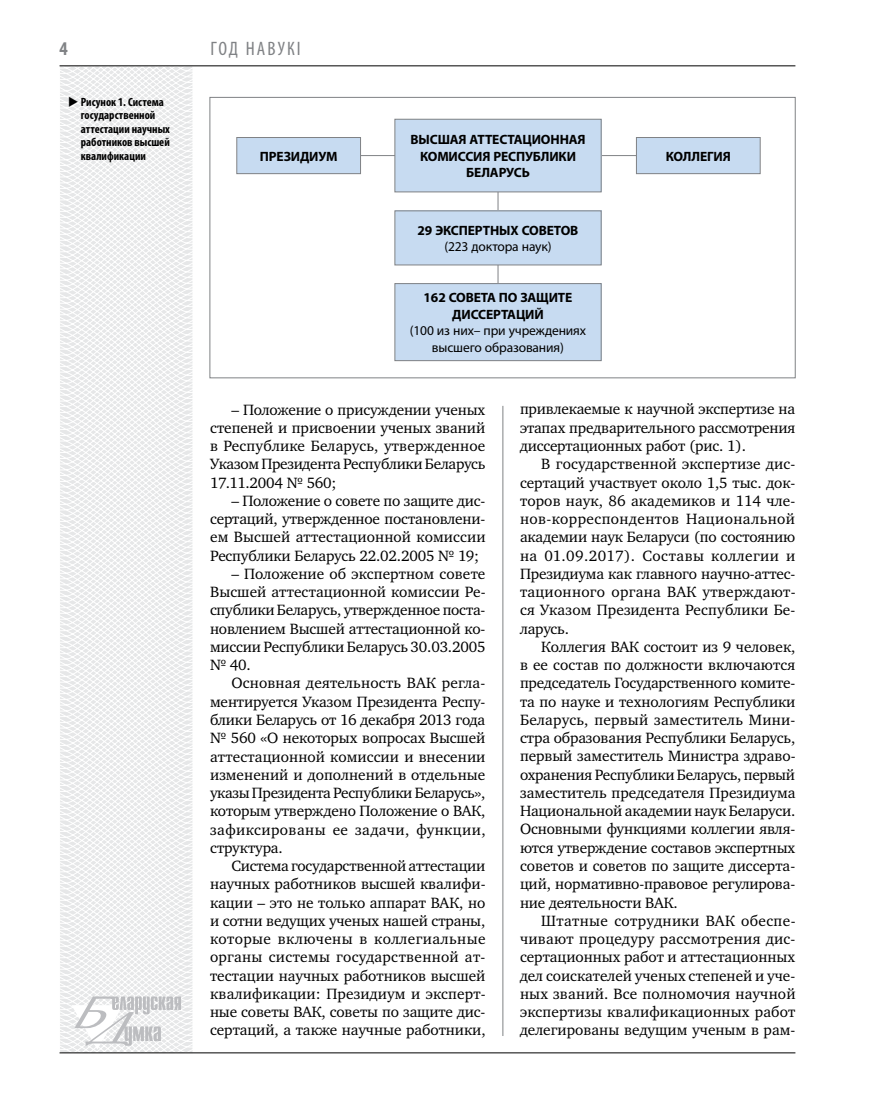
<style>
.page{position:relative;width:872px;height:1106px;background:#fff}
.page>*{position:absolute;margin:0;border:0;box-sizing:border-box;transform-origin:0 0}
.t1{font:condensed 19.5px "Myriad Pro";color:#808285}
.t2{font:700 condensed 19.5px "Myriad Pro";color:#808285}
.t3{font:15.3px/18.3px "Charter C";letter-spacing:-.01em;color:#000;text-align:justify}
.t4{font:700 13.5px/16.5px "Myriad Pro";letter-spacing:-.01em;color:#000;text-align:center}
.t5{font:13.5px/16.5px "Myriad Pro";letter-spacing:-.01em;color:#000;text-align:center}
.t6{font:700 condensed 12px/13.5px "Myriad Pro";color:#000}
</style>
<div class="page">
<svg style="left:59px;top:65px;width:192px;height:989px"></svg>
<hr style="left:60px;top:1052px;width:735px;height:1px;background:#000">
<svg style="left:71px;top:996px;width:110px;height:53px"></svg>
<hr style="left:60px;top:65px;width:735px;height:1px;background:#000">
<hr style="left:502px;top:406px;width:1px;height:630px;background:#808285">
<div style="left:210px;top:97px;width:585px;height:281px;background:#fff;border:1px solid #808285"></div>
<hr style="left:497px;top:150px;width:1px;height:162px;background:#808285">
<hr style="left:337px;top:155px;width:352px;height:1px;background:#808285">
<div style="left:395px;top:119px;width:206px;height:73px;background:#c7dbf1"></div>
<div style="left:395px;top:119px;width:206px;height:73px;border:1px solid #808285"></div>
<div style="left:395px;top:211px;width:206px;height:54px;background:#c7dbf1"></div>
<div style="left:395px;top:211px;width:206px;height:54px;border:1px solid #808285"></div>
<div style="left:395px;top:283px;width:206px;height:77px;background:#c7dbf1"></div>
<div style="left:395px;top:283px;width:206px;height:78px;border:1px solid #808285"></div>
<div style="left:636px;top:137px;width:124px;height:37px;background:#c7dbf1"></div>
<div style="left:636px;top:137px;width:124px;height:37px;border:1px solid #808285"></div>
<div style="left:237px;top:137px;width:123px;height:37px;background:#c7dbf1"></div>
<div style="left:237px;top:137px;width:124px;height:37px;border:1px solid #808285"></div>
<svg style="left:79px;top:106px;width:12px;height:1px"></svg>
<p class="t2" style="left:60px;top:37px;width:10px">4</p>
<p class="t1" style="left:210px;top:37px;width:92px">Год навукі</p>
<p class="t6" style="left:81px;top:95px;width:91px;text-indent:-13px">◆ Рисунок 1. Система государственной аттестации научных работников высшей квалификации</p>
<p class="t4" style="left:410px;top:131px;width:177px">ВЫСШАЯ АТТЕСТАЦИОННАЯ<br>КОМИССИЯ РЕСПУБЛИКИ<br>БЕЛАРУСЬ</p>
<p class="t4" style="left:260px;top:147px;width:79px">ПРЕЗИДИУМ</p>
<p class="t4" style="left:665px;top:147px;width:67px">КОЛЛЕГИЯ</p>
<p class="t4" style="left:417px;top:221px;width:162px">29 ЭКСПЕРТНЫХ СОВЕТОВ</p>
<p class="t5" style="left:444px;top:238px;width:109px">(223 доктора наук)</p>
<p class="t4" style="left:423px;top:289px;width:150px">162 СОВЕТА ПО ЗАЩИТЕ<br>ДИССЕРТАЦИЙ</p>
<p class="t5" style="left:410px;top:322px;width:178px">(100 из них– при учреждениях высшего образования)</p>
<p class="t3" style="left:210px;top:400px;width:277px;text-indent:21px">– Положение о присуждении ученых степеней и присвоении ученых званий в Республике Беларусь, утвержденное Указом Президента Республики Беларусь 17.11.2004 № 560;</p>
<p class="t3" style="left:210px;top:491px;width:277px;text-indent:21px">– Положение о совете по защите дис&shy;сертаций, утвержденное постановлени&shy;ем Высшей аттестационной комиссии Республики Беларусь 22.02.2005 № 19;</p>
<p class="t3" style="left:210px;top:564px;width:277px;text-indent:21px">– Положение об экспертном совете Высшей аттестационной комиссии Ре&shy;спублики Беларусь, утвержденное поста&shy;новлением Высшей аттестационной ко&shy;миссии Республики Беларусь 30.03.2005 № 40.</p>
<p class="t3" style="left:210px;top:674px;width:277px;text-indent:21px">Основная деятельность ВАК регла&shy;ментируется Указом Президента Респу&shy;блики Беларусь от 16 декабря 2013 года № 560 «О некоторых вопросах Высшей аттестационной комиссии и внесении изменений и дополнений в отдельные указы Президента Республики Беларусь», которым утверждено Положение о ВАК, зафиксированы ее задачи, функции, структура.</p>
<p class="t3" style="left:210px;top:857px;width:277px;text-indent:21px">Система государственной аттестации научных работников высшей квалифи&shy;кации – это не только аппарат ВАК, но и сотни ведущих ученых нашей страны, которые включены в коллегиальные органы системы государственной ат&shy;тестации научных работников высшей квалификации: Президиум и эксперт&shy;ные советы ВАК, советы по защите дис&shy;сертаций, а также научные работники,</p>
<p class="t3" style="left:520px;top:400px;width:277px">привлекаемые к научной экспертизе на этапах предварительного рассмотрения диссертационных работ (рис. 1).</p>
<p class="t3" style="left:520px;top:455px;width:277px;text-indent:21px">В государственной экспертизе дис&shy;сертаций участвует около 1,5 тыс. док&shy;торов наук, 86 академиков и 114 чле&shy;нов-корреспондентов Национальной академии наук Беларуси (по состоянию на 01.09.2017). Составы коллегии и Президиума как главного научно-аттес&shy;тационного органа ВАК утверждают&shy;ся Указом Президента Республики Бе&shy;ларусь.</p>
<p class="t3" style="left:520px;top:637px;width:277px;text-indent:21px">Коллегия ВАК состоит из 9 человек, в ее состав по должности включаются председатель Государственного комите&shy;та по науке и технологиям Республики Беларусь, первый заместитель Мини&shy;стра образования Республики Беларусь, первый заместитель Министра здраво&shy;охранения Республики Беларусь, первый заместитель председателя Президиума Национальной академии наук Беларуси.<br>Основными функциями коллегии явля&shy;ются утверждение составов экспертных советов и советов по защите диссерта&shy;ций, нормативно-правовое регулирова&shy;ние деятельности ВАК.</p>
<p class="t3" style="left:520px;top:911px;width:277px;text-indent:21px">Штатные сотрудники ВАК обеспе&shy;чивают процедуру рассмотрения дис&shy;сертационных работ и аттестационных дел соискателей ученых степеней и уче&shy;ных званий. Все полномочия научной экспертизы квалификационных работ делегированы ведущим ученым в рам-</p>
</div>
